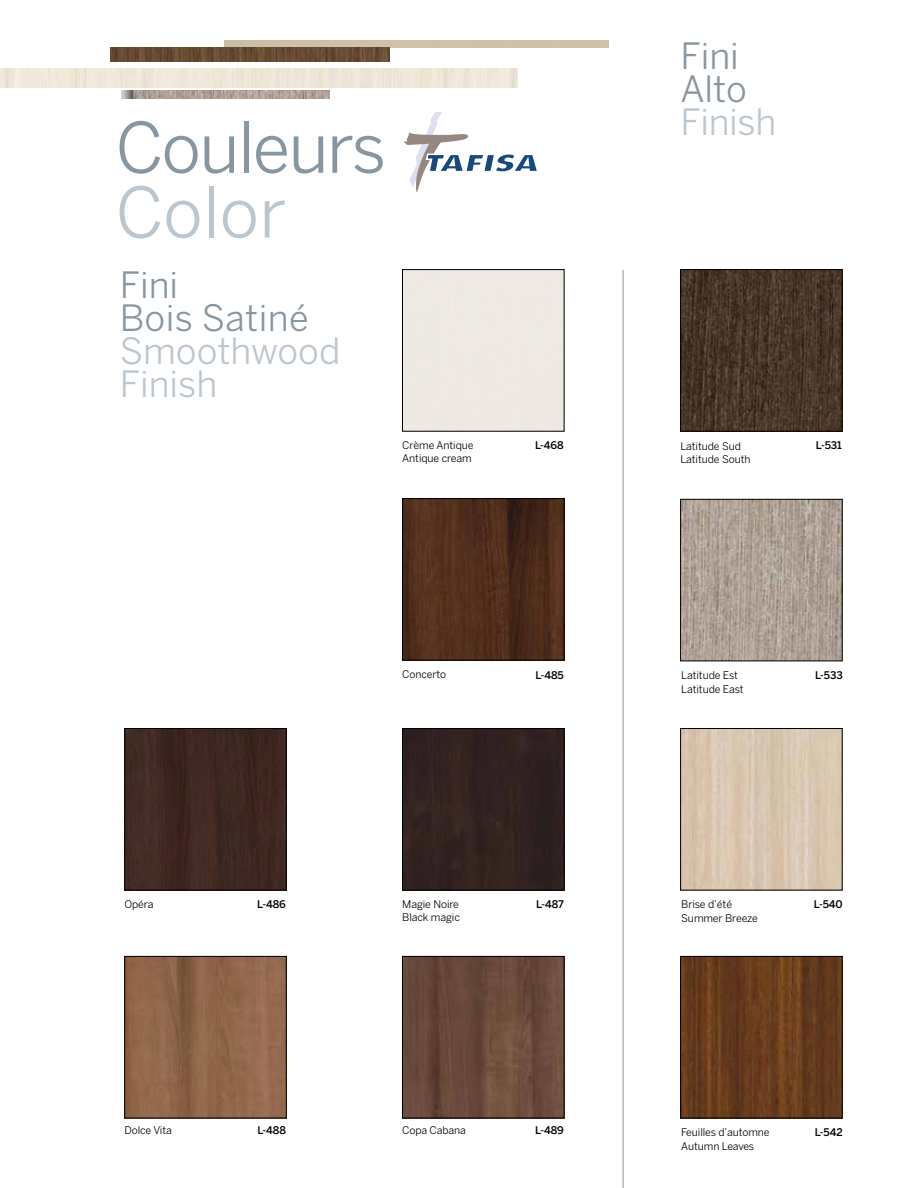
<style>
.page{position:relative;width:918px;height:1188px;background:#fff}
.page>*{position:absolute;margin:0;border:0;box-sizing:border-box;transform-origin:0 0}
.t1{font:69px "Benton Sans";letter-spacing:-.025em;color:#8797a2}
.t2{font:69px "Benton Sans";color:#bcc6cf}
.t3{font:36px/33px "Benton Sans";color:#8797a2}
.t4{font:36px/33px "Benton Sans";color:#bcc6cf}
.t5{font:10.5px/13.5px "Benton Sans";letter-spacing:-.01em;color:#000}
.t6{font:500 10.5px "Benton Sans";letter-spacing:-.01em;color:#000}
</style>
<div class="page">
<img style="left:404px;top:500px;width:158px;height:158px">
<div style="left:402px;top:498px;width:162px;height:162px;border:1px solid #000"></div>
<div style="left:402px;top:269px;width:162px;height:162px;border:1px solid #000"></div>
<img style="left:682px;top:271px;width:158px;height:158px">
<div style="left:680px;top:269px;width:162px;height:162px;border:1px solid #000"></div>
<div style="left:404px;top:730px;width:158px;height:158px;background:#312220"></div>
<div style="left:402px;top:728px;width:162px;height:162px;border:1px solid #000"></div>
<img style="left:126px;top:730px;width:158px;height:158px">
<div style="left:124px;top:728px;width:162px;height:162px;border:1px solid #000"></div>
<img style="left:126px;top:958px;width:158px;height:158px">
<div style="left:124px;top:956px;width:162px;height:162px;border:1px solid #000"></div>
<img style="left:404px;top:958px;width:158px;height:158px">
<div style="left:402px;top:956px;width:162px;height:162px;border:1px solid #000"></div>
<img style="left:122px;top:91px;width:207px;height:8px">
<img style="left:111px;top:47px;width:278px;height:15px">
<img style="left:0;top:69px;width:518px;height:19px">
<svg style="left:404px;top:112px;width:133px;height:80px"></svg>
<img style="left:682px;top:730px;width:158px;height:158px">
<div style="left:680px;top:728px;width:162px;height:162px;border:1px solid #000"></div>
<img style="left:682px;top:958px;width:158px;height:158px">
<div style="left:680px;top:956px;width:162px;height:162px;border:1px solid #000"></div>
<hr style="left:623px;top:270px;width:1px;height:918px;background:#8797a2">
<img style="left:682px;top:501px;width:158px;height:158px">
<div style="left:680px;top:499px;width:162px;height:162px;border:1px solid #000"></div>
<h1 class="t1" style="left:115px;top:107px;width:272px">Couleurs</h1>
<h1 class="t2" style="left:115px;top:172px;width:172px">Color</h1>
<h2 class="t3" style="left:120px;top:268px;width:190px">Fini<br>Bois Satiné</h2>
<h2 class="t4" style="left:120px;top:334px;width:222px">Smoothwood<br>Finish</h2>
<h2 class="t3" style="left:680px;top:39px;width:68px">Fini<br>Alto</h2>
<h2 class="t4" style="left:680px;top:105px;width:97px">Finish</h2>
<p class="t5" style="left:402px;top:438px;width:73px">Crème Antique<br>Antique cream</p>
<p class="t6" style="left:535px;top:439px;width:30px">L-468</p>
<p class="t5" style="left:680px;top:439px;width:72px">Latitude Sud<br>Latitude South</p>
<p class="t6" style="left:816px;top:439px;width:28px">L-531</p>
<p class="t5" style="left:402px;top:667px;width:45px">Concerto</p>
<p class="t6" style="left:535px;top:669px;width:30px">L-485</p>
<p class="t5" style="left:681px;top:669px;width:64px">Latitude Est<br>Latitude East</p>
<p class="t6" style="left:815px;top:669px;width:29px">L-533</p>
<p class="t5" style="left:402px;top:897px;width:59px">Magie Noire<br>Black magic</p>
<p class="t5" style="left:124px;top:897px;width:30px">Opéra</p>
<p class="t6" style="left:257px;top:898px;width:30px">L-486</p>
<p class="t6" style="left:536px;top:898px;width:29px">L-487</p>
<p class="t5" style="left:681px;top:898px;width:78px">Brise d’été<br>Summer Breeze</p>
<p class="t6" style="left:814px;top:898px;width:30px">L-540</p>
<p class="t5" style="left:124px;top:1123px;width:49px">Dolce Vita</p>
<p class="t6" style="left:257px;top:1124px;width:30px">L-488</p>
<p class="t5" style="left:402px;top:1123px;width:65px">Copa Cabana</p>
<p class="t6" style="left:535px;top:1124px;width:30px">L-489</p>
<p class="t5" style="left:681px;top:1126px;width:90px">Feuilles d’automne<br>Autumn Leaves</p>
<p class="t6" style="left:815px;top:1126px;width:30px">L-542</p>
</div>
